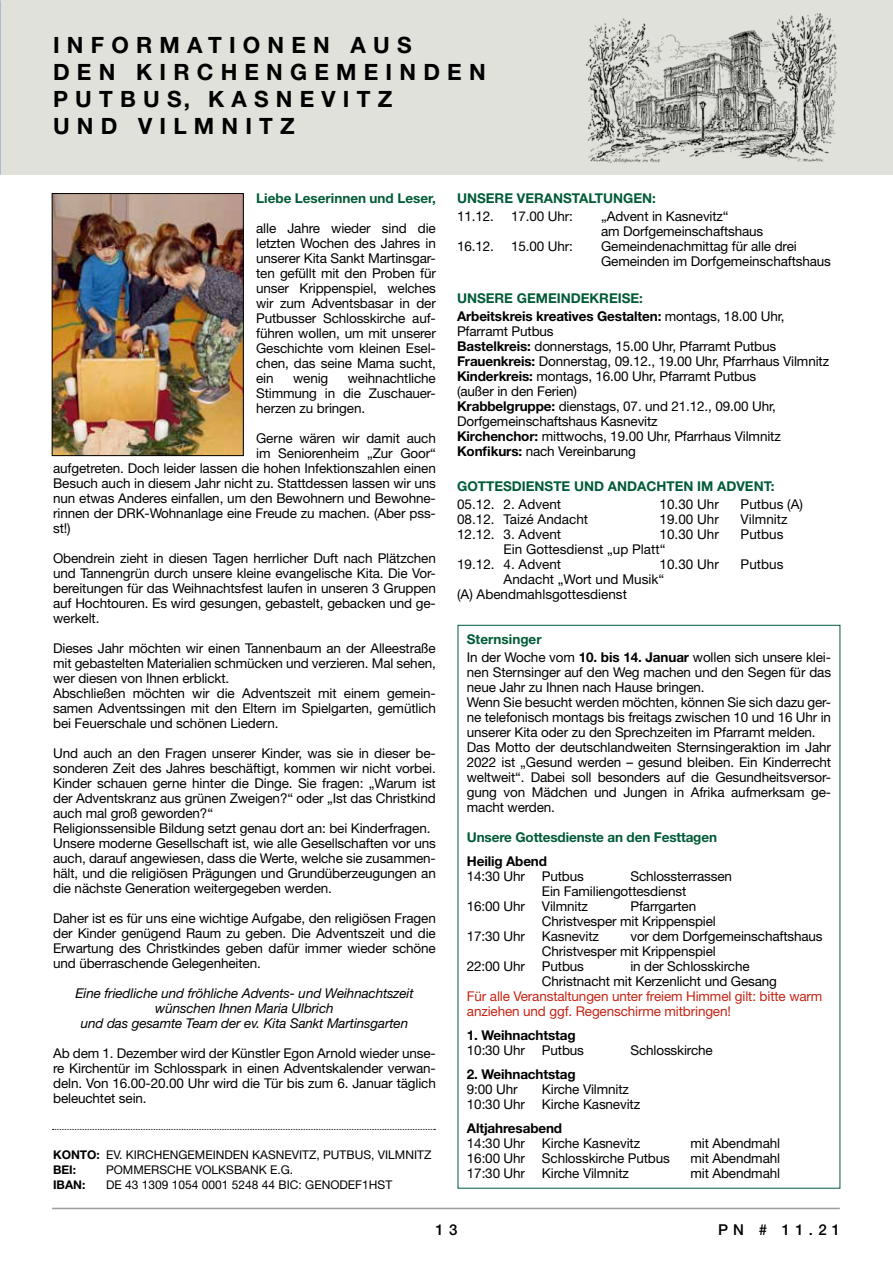
<style>
.page{position:relative;width:893px;height:1263px;background:#fff}
.page>*{position:absolute;margin:0;border:0;box-sizing:border-box;transform-origin:0 0}
.t1{font:700 22.5px/27px "Helvetica Neue LT Std";letter-spacing:.32em;color:#000}
.t2{font:500 15px "Helvetica Neue LT Std";color:#000}
.t3{font:13.5px/15px "Helvetica Neue LT Std";letter-spacing:-.01em;color:#000}
.t4{font:700 13.5px/18px "Helvetica Neue LT Std";letter-spacing:-.01em;color:#000}
.t5{font:italic 13.5px/15px "Helvetica Neue LT Std";letter-spacing:-.01em;color:#000;text-align:center}
.t6{font:700 13.5px "Helvetica Neue LT Std";color:#005b37}
.t7{font:13.5px/15px "Helvetica Neue LT Std";letter-spacing:-.01em;color:#c52415}
.t8{font:12px/15px "Helvetica Neue LT Std";color:#000}
.t9{font:700 12px "Helvetica Neue LT Std";color:#000}
.s1{font-weight:700}
.s2{color:#005b37}
.s3{font-weight:400}
.s4{font-weight:700;color:#005b37}
</style>
<div class="page">
<hr style="left:52px;top:1208px;width:788px;height:1px;background:#9d9d9c">
<div style="left:1px;top:0;width:892px;height:174px;background:#dfe1da"></div>
<img style="left:585px;top:13px;width:252px;height:150px">
<svg style="left:52px;top:1129px;width:383px;height:1px"></svg>
<img style="left:54px;top:195px;width:187px;height:259px">
<div style="left:52px;top:193px;width:191px;height:263px;border:1px solid #000"></div>
<h1 class="t1" style="left:53px;top:31px;width:434px">INFORMATIONEN AUS<br>DEN KIRCHENGEMEINDEN<br>PUTBUS, KASNEVITZ<br>UND VILMNITZ</h1>
<p class="t6" style="left:256px;top:190px;width:181px">Liebe Leserinnen und Leser,</p>
<p class="t3" style="left:256px;top:221px;width:181px;text-align:justify">alle Jahre wieder sind die letzten Wochen des Jahres in unserer Kita Sankt Martinsgar&shy;ten gefüllt mit den Proben für unser Krippenspiel, welches wir zum Adventsbasar in der Putbusser Schlosskirche auf&shy;führen wollen, um mit unserer Geschichte vom kleinen Esel&shy;chen, das seine Mama sucht, ein</p>
<p class="t3" style="left:256px;top:371px;width:181px;text-align:justify;text-indent:92px">weihnachtliche Stimmung in die Zuschauer&shy;herzen zu bringen.</p>
<p class="t3" style="left:256px;top:431px;width:181px">Gerne wären wir damit auch</p>
<p class="t3" style="left:256px;top:446px;width:181px">im Seniorenheim „Zur Goor“</p>
<p class="t3" style="left:53px;top:461px;width:384px">aufgetreten. Doch leider lassen die hohen Infektionszahlen einen</p>
<p class="t3" style="left:53px;top:476px;width:384px">Besuch auch in diesem Jahr nicht zu. Stattdessen lassen wir uns</p>
<p class="t3" style="left:53px;top:491px;width:384px">nun etwas Anderes einfallen, um den Bewohnern und Bewohne-</p>
<p class="t3" style="left:53px;top:506px;width:384px">rinnen der DRK-Wohnanlage eine Freude zu machen. (Aber pss-</p>
<p class="t3" style="left:53px;top:521px;width:19px">st!)</p>
<p class="t3" style="left:53px;top:551px;width:384px;text-align:justify">Obendrein zieht in diesen Tagen herrlicher Duft nach Plätzchen und Tannengrün durch unsere kleine evangelische Kita. Die Vor&shy;bereitungen für das Weihnachtsfest laufen in unseren 3 Gruppen auf Hochtouren. Es wird gesungen, gebastelt, gebacken und ge&shy;werkelt.</p>
<p class="t3" style="left:53px;top:641px;width:384px">Dieses Jahr möchten wir einen Tannenbaum an der Alleestraße mit gebastelten Materialien schmücken und verzieren. Mal sehen, wer diesen von Ihnen erblickt.<br>Abschließen möchten wir die Adventszeit mit einem gemein&shy;samen Adventssingen mit den Eltern im Spielgarten, gemütlich bei Feuerschale und schönen Liedern.</p>
<p class="t3" style="left:53px;top:746px;width:384px">Und auch an den Fragen unserer Kinder, was sie in dieser be&shy;sonderen Zeit des Jahres beschäftigt, kommen wir nicht vorbei.<br>Kinder schauen gerne hinter die Dinge. Sie fragen: „Warum ist der Adventskranz aus grünen Zweigen?“ oder „Ist das Christkind auch mal groß geworden?“<br>Religionssensible Bildung setzt genau dort an: bei Kinderfragen.<br>Unsere moderne Gesellschaft ist, wie alle Gesellschaften vor uns auch, darauf angewiesen, dass die Werte, welche sie zusammen&shy;hält, und die religiösen Prägungen und Grundüberzeugungen an die nächste Generation weitergegeben werden.</p>
<p class="t3" style="left:53px;top:911px;width:384px;text-align:justify">Daher ist es für uns eine wichtige Aufgabe, den religiösen Fragen der Kinder genügend Raum zu geben. Die Adventszeit und die Erwartung des Christkindes geben dafür immer wieder schöne und überraschende Gelegenheiten.</p>
<p class="t5" style="left:75px;top:986px;width:340px">Eine friedliche und fröhliche Advents- und Weihnachtszeit wünschen Ihnen Maria Ulbrich<br>und das gesamte Team der ev. Kita Sankt Martinsgarten</p>
<p class="t3" style="left:53px;top:1046px;width:384px;text-align:justify">Ab dem 1. Dezember wird der Künstler Egon Arnold wieder unse&shy;re Kirchentür im Schlosspark in einen Adventskalender verwan&shy;deln. Von 16.00-20.00 Uhr wird die Tür bis zum 6. Januar täglich beleuchtet sein.</p>
<p class="t3" style="left:293px;top:371px;width:37px">wenig</p>
<p class="t8" style="left:53px;top:1147px;width:380px"><span class="s1">KONTO:</span> EV. KIRCHENGEMEINDEN KASNEVITZ, PUTBUS, VILMNITZ<br><span class="s1">BEI:</span></p>
<p class="t8" style="left:106px;top:1162px;width:189px">POMMERSCHE VOLKSBANK E.G.</p>
<p class="t9" style="left:53px;top:1177px;width:34px">IBAN:</p>
<p class="t8" style="left:106px;top:1177px;width:288px">DE 43 1309 1054 0001 5248 44 BIC: GENODEF1HST</p>
<p class="t6" style="left:457px;top:190px;width:200px">UNSERE VERANSTALTUNGEN:</p>
<p class="t3" style="left:457px;top:209px;width:38px">11.12.</p>
<p class="t3" style="left:511px;top:209px;width:63px">17.00 Uhr:</p>
<p class="t3" style="left:601px;top:209px;width:164px">„Advent in Kasnevitz“<br>am Dorfgemeinschaftshaus</p>
<p class="t3" style="left:457px;top:239px;width:38px">16.12.</p>
<p class="t3" style="left:511px;top:239px;width:63px">15.00 Uhr:</p>
<p class="t3" style="left:601px;top:239px;width:231px">Gemeindenachmittag für alle drei<br>Gemeinden im Dorfgemeinschaftshaus</p>
<p class="t4" style="left:457px;top:289px;width:329px"><span class="s2">UNSERE GEMEINDEKREISE:<br></span>Arbeitskreis kreatives Gestalten: <span class="s3">montags, 18.00 Uhr,</span></p>
<p class="t3" style="left:457px;top:323px;width:374px">Pfarramt Putbus<br><span class="s1">Bastelkreis:</span> donnerstags, 15.00 Uhr, Pfarramt Putbus <span class="s1">Frauenkreis:</span> Donnerstag, 09.12., 19.00 Uhr, Pfarrhaus Vilmnitz <span class="s1">Kinderkreis:</span> montags, 16.00 Uhr, Pfarramt Putbus<br>(außer in den Ferien)<br><span class="s1">Krabbelgruppe:</span> dienstags, 07. und 21.12., 09.00 Uhr, Dorfgemeinschaftshaus Kasnevitz<br><span class="s1">Kirchenchor:</span> mittwochs, 19.00 Uhr, Pfarrhaus Vilmnitz <span class="s1">Konfikurs:</span> nach Vereinbarung</p>
<p class="t6" style="left:457px;top:478px;width:319px">GOTTESDIENSTE UND ANDACHTEN IM ADVENT:</p>
<p class="t3" style="left:457px;top:497px;width:106px">05.12. 2. Advent</p>
<p class="t3" style="left:660px;top:497px;width:61px">10.30 Uhr</p>
<p class="t3" style="left:741px;top:497px;width:64px">Putbus (A)</p>
<p class="t3" style="left:457px;top:512px;width:132px">08.12. Taizé Andacht</p>
<p class="t3" style="left:660px;top:512px;width:61px">19.00 Uhr</p>
<p class="t3" style="left:741px;top:512px;width:48px">Vilmnitz</p>
<p class="t3" style="left:457px;top:527px;width:106px">12.12. 3. Advent</p>
<p class="t3" style="left:660px;top:527px;width:61px">10.30 Uhr</p>
<p class="t3" style="left:741px;top:527px;width:44px">Putbus</p>
<p class="t3" style="left:457px;top:542px;width:210px;text-indent:46px">Ein Gottesdienst „up Platt“<br>19.12. 4. Advent</p>
<p class="t3" style="left:660px;top:557px;width:61px">10.30 Uhr</p>
<p class="t3" style="left:741px;top:557px;width:44px">Putbus</p>
<p class="t3" style="left:457px;top:572px;width:209px;text-indent:46px">Andacht „Wort und Musik“ (A) Abendmahlsgottesdienst</p>
<p class="t3" style="left:467px;top:630px;width:366px;line-height:18px"><span class="s4">Sternsinger<br></span>In der Woche vom <span class="s1">10. bis 14. Januar</span> wollen sich unsere klei-</p>
<p class="t3" style="left:467px;top:664px;width:366px">nen Sternsinger auf den Weg machen und den Segen für das neue Jahr zu Ihnen nach Hause bringen.<br>Wenn Sie besucht werden möchten, können Sie sich dazu ger&shy;ne telefonisch montags bis freitags zwischen 10 und 16 Uhr in unserer Kita oder zu den Sprechzeiten im Pfarramt melden.<br>Das Motto der deutschlandweiten Sternsingeraktion im Jahr 2022 ist „Gesund werden – gesund bleiben. Ein Kinderrecht weltweit“. Dabei soll besonders auf die Gesundheitsversor&shy;gung von Mädchen und Jungen in Afrika aufmerksam ge&shy;macht werden.</p>
<p class="t6" style="left:467px;top:829px;width:252px">Unsere Gottesdienste an den Festtagen</p>
<p class="t4" style="left:467px;top:852px;width:82px">Heilig Abend</p>
<p class="t3" style="left:467px;top:868px;width:119px">14:30 Uhr Putbus</p>
<p class="t3" style="left:630px;top:868px;width:103px">Schlossterrassen</p>
<p class="t3" style="left:542px;top:883px;width:146px">Ein Familiengottesdienst</p>
<p class="t3" style="left:467px;top:898px;width:123px">16:00 Uhr Vilmnitz</p>
<p class="t3" style="left:630px;top:898px;width:67px">Pfarrgarten</p>
<p class="t3" style="left:542px;top:913px;width:176px">Christvesper mit Krippenspiel</p>
<p class="t3" style="left:467px;top:928px;width:134px">17:30 Uhr Kasnevitz</p>
<p class="t3" style="left:630px;top:928px;width:194px">vor dem Dorfgemeinschaftshaus</p>
<p class="t3" style="left:542px;top:943px;width:176px">Christvesper mit Krippenspiel</p>
<p class="t3" style="left:467px;top:958px;width:119px">22:00 Uhr Putbus</p>
<p class="t3" style="left:542px;top:958px;width:237px;text-indent:88px">in der Schlosskirche<br>Christnacht mit Kerzenlicht und Gesang</p>
<p class="t7" style="left:467px;top:988px;width:357px">Für alle Veranstaltungen unter freiem Himmel gilt: bitte warm anziehen und ggf. Regenschirme mitbringen!</p>
<p class="t4" style="left:467px;top:1026px;width:110px">1. Weihnachtstag</p>
<p class="t3" style="left:467px;top:1042px;width:119px">10:30 Uhr Putbus</p>
<p class="t3" style="left:630px;top:1042px;width:84px">Schlosskirche</p>
<p class="t4" style="left:467px;top:1065px;width:110px">2. Weihnachtstag</p>
<p class="t3" style="left:467px;top:1081px;width:52px">9:00 Uhr</p>
<p class="t3" style="left:467px;top:1081px;width:175px;text-indent:75px">Kirche Vilmnitz<br>10:30 Uhr Kirche Kasnevitz</p>
<p class="t4" style="left:467px;top:1119px;width:97px">Altjahresabend</p>
<p class="t3" style="left:467px;top:1135px;width:175px">14:30 Uhr Kirche Kasnevitz</p>
<p class="t3" style="left:690px;top:1135px;width:91px">mit Abendmahl</p>
<p class="t3" style="left:467px;top:1150px;width:204px">16:00 Uhr Schlosskirche Putbus</p>
<p class="t3" style="left:690px;top:1150px;width:91px">mit Abendmahl</p>
<p class="t3" style="left:467px;top:1165px;width:164px">17:30 Uhr Kirche Vilmnitz</p>
<p class="t3" style="left:690px;top:1165px;width:91px">mit Abendmahl</p>
<p class="t2" style="left:435px;top:1221px;width:23px">1 3</p>
<p class="t2" style="left:718px;top:1221px;width:124px">PN # 11.21</p>
</div>
